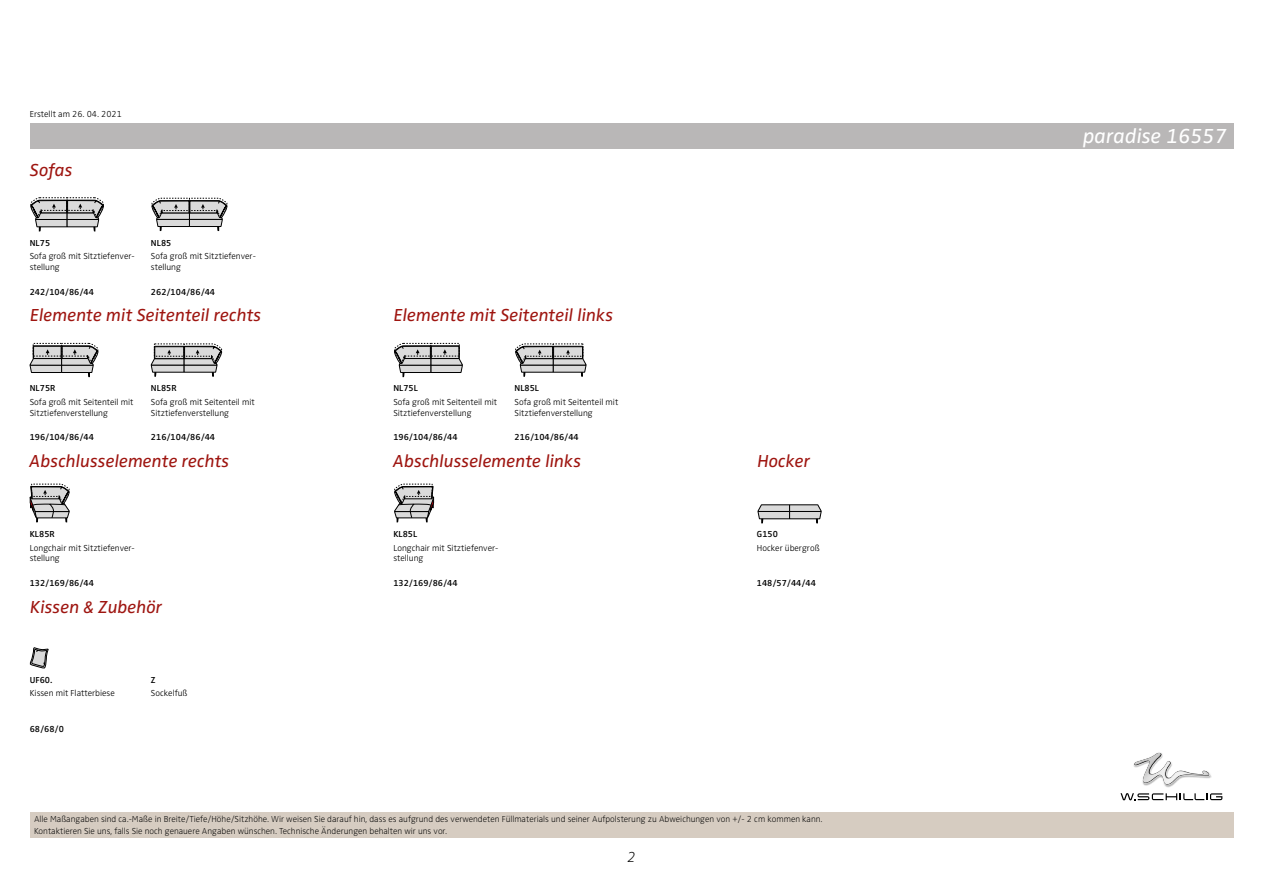
<style>
.page{position:relative;width:1263px;height:893px;background:#fff}
.page>*{position:absolute;margin:0;border:0;box-sizing:border-box;transform-origin:0 0}
.t1{font:italic 21px "Zwo Pro";color:#fff}
.t2{font:italic 18px "Zwo Pro";color:#9e1510}
.t3{font:italic 300 expanded 15px "Zwo Pro";color:#000}
.t4{font:300 9px/10.8px "Zwo Pro";color:#000}
.t5{font:300 expanded 9px/12px "Zwo Pro";color:#000}
.t6{font:600 9px "Zwo Pro";color:#000}
</style>
<div class="page">
<div style="left:30px;top:123px;width:1203px;height:26px;background:#b9b7b7"></div>
<div style="left:30px;top:812px;width:1203px;height:26px;background:#d6ccc1"></div>
<svg style="left:30px;top:197px;width:74px;height:34px"></svg>
<svg style="left:152px;top:198px;width:75px;height:33px"></svg>
<svg style="left:30px;top:343px;width:68px;height:34px"></svg>
<div style="left:33px;top:343px;width:29px;height:13px;border:1px dashed #000"></div>
<svg style="left:151px;top:344px;width:71px;height:33px"></svg>
<div style="left:154px;top:344px;width:30px;height:12px;border:1px dashed #000"></div>
<svg style="left:394px;top:343px;width:69px;height:34px"></svg>
<div style="left:431px;top:343px;width:28px;height:13px;border:1px dashed #000"></div>
<svg style="left:515px;top:344px;width:71px;height:33px"></svg>
<div style="left:553px;top:344px;width:30px;height:12px;border:1px dashed #000"></div>
<svg style="left:30px;top:484px;width:40px;height:38px"></svg>
<svg style="left:394px;top:484px;width:40px;height:38px"></svg>
<svg style="left:758px;top:504px;width:63px;height:19px"></svg>
<svg style="left:30px;top:647px;width:18px;height:21px"></svg>
<img style="left:1144px;top:776px;width:68px;height:12px">
<svg style="left:1133px;top:752px;width:78px;height:33px"></svg>
<img style="left:1134px;top:753px;width:75px;height:31px">
<svg style="left:1120px;top:793px;width:102px;height:7px"></svg>
<p class="t4" style="left:30px;top:109px;width:94px">Erstellt am 26. 04. 2021</p>
<h2 class="t2" style="left:30px;top:159px;width:44px">Sofas</h2>
<p class="t6" style="left:30px;top:237px;width:22px">NL75</p>
<p class="t4" style="left:30px;top:251px;width:106px">Sofa groß mit Sitztiefenver&shy;stellung</p>
<p class="t6" style="left:30px;top:286px;width:66px">242/104/86/44</p>
<p class="t6" style="left:151px;top:237px;width:22px">NL85</p>
<p class="t4" style="left:151px;top:251px;width:106px">Sofa groß mit Sitztiefenver&shy;stellung</p>
<p class="t6" style="left:151px;top:286px;width:66px">262/104/86/44</p>
<h2 class="t2" style="left:30px;top:305px;width:233px">Elemente mit Seitenteil rechts</h2>
<h2 class="t2" style="left:394px;top:305px;width:221px">Elemente mit Seitenteil links</h2>
<p class="t6" style="left:30px;top:383px;width:27px">NL75R</p>
<p class="t4" style="left:30px;top:397px;width:105px">Sofa groß mit Seitenteil mit<br>Sitztiefenverstellung</p>
<p class="t6" style="left:30px;top:432px;width:66px">196/104/86/44</p>
<p class="t6" style="left:151px;top:383px;width:27px">NL85R</p>
<p class="t4" style="left:151px;top:397px;width:105px">Sofa groß mit Seitenteil mit<br>Sitztiefenverstellung</p>
<p class="t6" style="left:151px;top:432px;width:66px">216/104/86/44</p>
<p class="t6" style="left:393px;top:383px;width:26px">NL75L</p>
<p class="t4" style="left:393px;top:397px;width:105px">Sofa groß mit Seitenteil mit<br>Sitztiefenverstellung</p>
<p class="t6" style="left:393px;top:432px;width:66px">196/104/86/44</p>
<p class="t6" style="left:514px;top:383px;width:26px">NL85L</p>
<p class="t4" style="left:514px;top:397px;width:105px">Sofa groß mit Seitenteil mit<br>Sitztiefenverstellung</p>
<p class="t6" style="left:514px;top:432px;width:66px">216/104/86/44</p>
<h2 class="t2" style="left:29px;top:451px;width:202px">Abschlusselemente rechts</h2>
<h2 class="t2" style="left:393px;top:451px;width:190px">Abschlusselemente links</h2>
<h2 class="t2" style="left:757px;top:451px;width:54px">Hocker</h2>
<p class="t6" style="left:30px;top:529px;width:27px">KL85R</p>
<p class="t4" style="left:30px;top:542px;width:107px">Longchair mit Sitztiefenver&shy;stellung</p>
<p class="t6" style="left:30px;top:578px;width:66px">132/169/86/44</p>
<h2 class="t2" style="left:30px;top:596px;width:134px">Kissen &amp; Zubehör</h2>
<p class="t6" style="left:30px;top:674px;width:24px">UF60.</p>
<p class="t4" style="left:30px;top:688px;width:86px">Kissen mit Flatterbiese</p>
<p class="t6" style="left:30px;top:723px;width:36px">68/68/0</p>
<p class="t6" style="left:151px;top:674px;width:6px">Z</p>
<p class="t4" style="left:151px;top:688px;width:38px">Sockelfuß</p>
<p class="t6" style="left:393px;top:529px;width:26px">KL85L</p>
<p class="t4" style="left:393px;top:542px;width:107px">Longchair mit Sitztiefenver&shy;stellung</p>
<p class="t6" style="left:393px;top:578px;width:66px">132/169/86/44</p>
<p class="t6" style="left:757px;top:529px;width:22px">G150</p>
<p class="t4" style="left:757px;top:542px;width:64px">Hocker übergroß</p>
<p class="t6" style="left:757px;top:578px;width:60px">148/57/44/44</p>
<p class="t5" style="left:34px;top:813px;width:790px">Alle Maßangaben sind ca.-Maße in Breite/Tiefe/Höhe/Sitzhöhe. Wir weisen Sie darauf hin, dass es aufgrund des verwendeten Füllmaterials und seiner Aufpolsterung zu Abweichungen von +/- 2 cm kommen kann.<br>Kontaktieren Sie uns, falls Sie noch genauere Angaben wünschen. Technische Änderungen behalten wir uns vor.</p>
<h3 class="t3" style="left:627px;top:848px;width:10px">2</h3>
<h1 class="t1" style="left:1083px;top:124px;width:145px">paradise 16557</h1>
</div>
